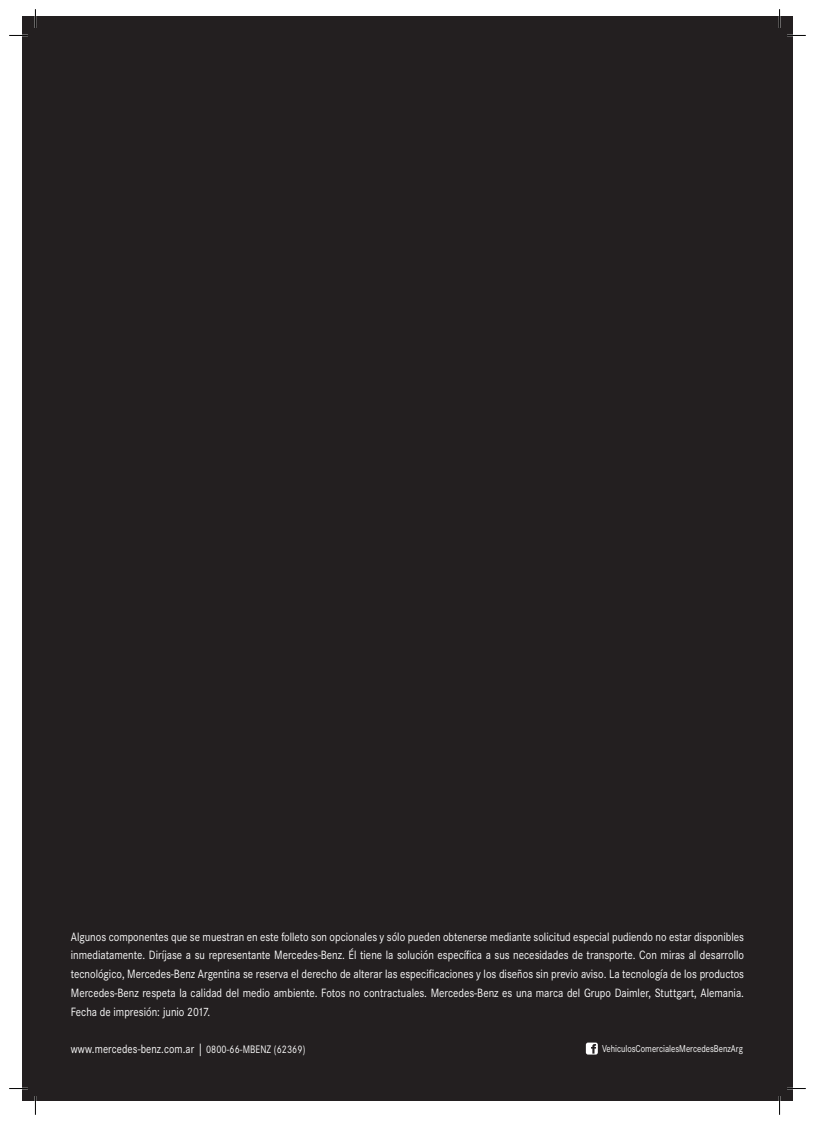
<style>
.page{position:relative;width:815px;height:1124px;background:#fff}
.page>*{position:absolute;margin:0;border:0;box-sizing:border-box;transform-origin:0 0}
.t1{font:12.5px/18.8px "Corporate S";color:#fff;text-align:justify;scale:.88 1}
.t2{font:12.5px "Corporate S";color:#fff;scale:.85 1}
.t3{font:10.38px "Corporate S";color:#fff;scale:.85 1}
.s1{font-size:11.25px}
</style>
<div class="page">
<div style="left:22px;top:16px;width:771px;height:1084px;background:#231f20"></div>
<div style="left:586px;top:1042px;width:12px;height:12px;background:#fff;border-radius:2px"></div>
<svg style="left:591px;top:1044px;width:5px;height:9px"></svg>
<svg style="left:9px;top:35px;width:18px;height:1px"></svg>
<svg style="left:788px;top:35px;width:18px;height:1px"></svg>
<svg style="left:9px;top:1087px;width:19px;height:2px"></svg>
<svg style="left:787px;top:1087px;width:19px;height:2px"></svg>
<svg style="left:35px;top:9px;width:1px;height:18px"></svg>
<svg style="left:35px;top:1097px;width:1px;height:17px"></svg>
<svg style="left:779px;top:9px;width:1px;height:18px"></svg>
<svg style="left:779px;top:1097px;width:1px;height:17px"></svg>
<p class="t1" style="left:71px;top:927px;width:767px">Algunos componentes que se muestran en este folleto son opcionales y sólo pueden obtenerse mediante solicitud especial pudiendo no estar disponibles inmediatamente. Diríjase a su representante Mercedes-Benz. Él tiene la solución específica a sus necesidades de transporte. Con miras al desarrollo tecnológico, Mercedes-Benz Argentina se reserva el derecho de alterar las especificaciones y los diseños sin previo aviso. La tecnología de los productos Mercedes-Benz respeta la calidad del medio ambiente. Fotos no contractuales. Mercedes-Benz es una marca del Grupo Daimler, Stuttgart, Alemania.<br>Fecha de impresión: junio 2017.</p>
<p class="t2" style="left:71px;top:1041px;width:277px">www.mercedes-benz.com.ar | <span class="s1">0800-66-MBENZ (62369)</span></p>
<p class="t3" style="left:602px;top:1042px;width:167px">VehiculosComercialesMercedesBenzArg</p>
</div>
